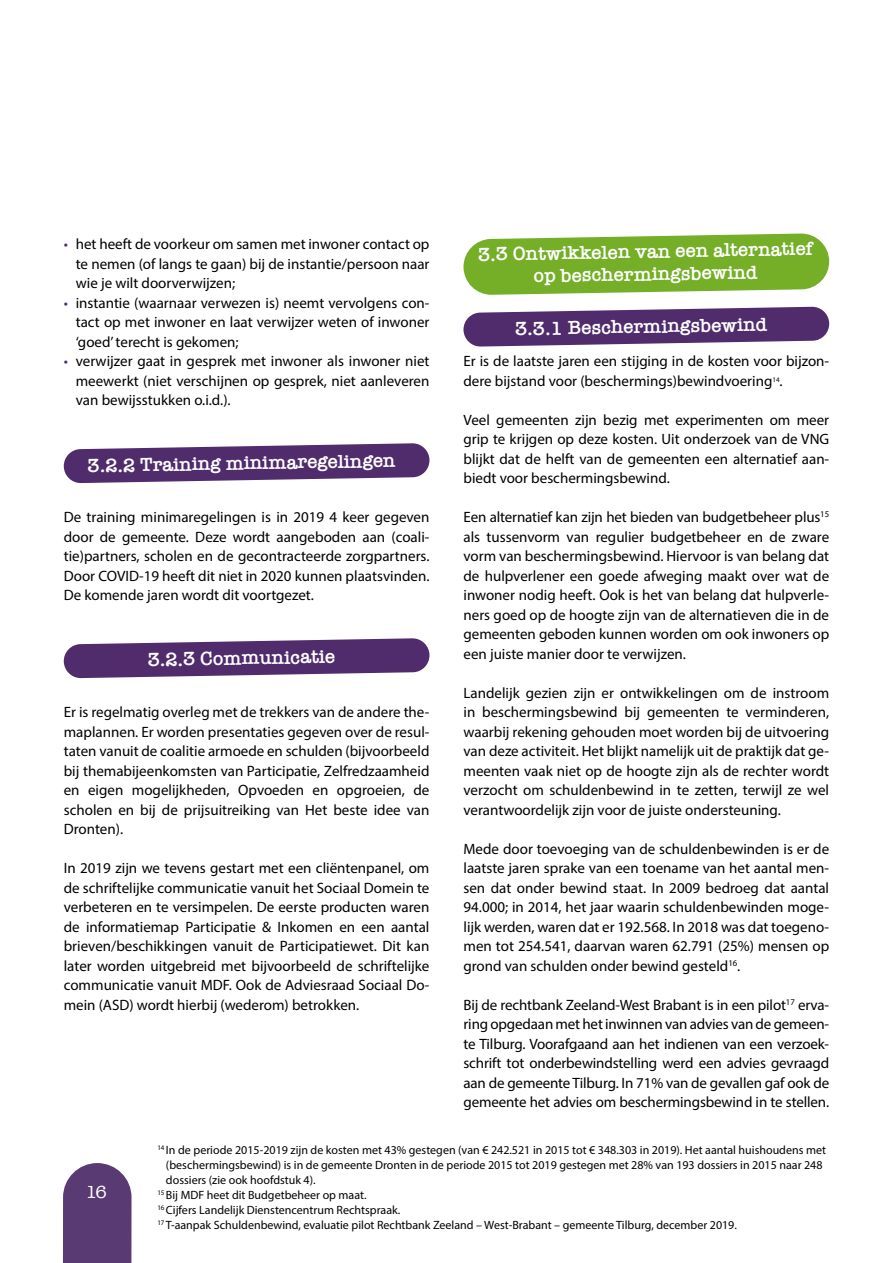
<style>
.page{position:relative;width:893px;height:1263px;background:#fff}
.page>*{position:absolute;margin:0;border:0;box-sizing:border-box;transform-origin:0 0}
.t1{font:600 19.5px/22.5px "American Typewriter";color:#fff;text-align:center}
.t2{font:18px "American Typewriter";color:#fff}
.t3{font:15px/19.5px "Myriad Pro";color:#000;text-align:justify}
.t4{font:12px "Myriad Pro";color:#000}
.s1{color:#502c6d}
</style>
<div class="page">
<svg style="left:62px;top:1163px;width:70px;height:100px;background:#694c7f"></svg>
<svg style="left:64px;top:443px;width:366px;height:40px;background:#6d4f85"></svg>
<svg style="left:64px;top:638px;width:366px;height:40px;background:#6d4f85"></svg>
<svg style="left:463px;top:233px;width:366px;height:62px;background:#86b943"></svg>
<svg style="left:463px;top:307px;width:366px;height:40px;background:#6d4f85"></svg>
<p class="t3" style="left:76px;top:234px;width:355px;text-indent:-12px"><span class="s1">•</span> het heeft de voorkeur om samen met inwoner contact op te nemen (of langs te gaan) bij de instantie/persoon naar wie je wilt doorverwijzen;</p>
<p class="t3" style="left:76px;top:292px;width:355px;text-indent:-12px"><span class="s1">•</span> instantie (waarnaar verwezen is) neemt vervolgens con&shy;tact op met inwoner en laat verwijzer weten of inwoner ‘goed’ terecht is gekomen;</p>
<p class="t3" style="left:76px;top:351px;width:355px;text-indent:-12px"><span class="s1">•</span> verwijzer gaat in gesprek met inwoner als inwoner niet meewerkt (niet verschijnen op gesprek, niet aanleveren van bewijsstukken o.i.d.).</p>
<h1 class="t1" style="left:478px;top:243px;width:336px;rotate:-1deg">3.3 Ontwikkelen van een alternatief op beschermingsbewind</h1>
<h1 class="t1" style="left:515px;top:317px;width:254px;rotate:-1deg">3.3.1 Beschermingsbewind</h1>
<p class="t3" style="left:463px;top:351px;width:367px">Er is de laatste jaren een stijging in de kosten voor bijzon&shy;dere bijstand voor (beschermings)bewindvoering<sup>14</sup>.</p>
<p class="t3" style="left:463px;top:409px;width:367px">Veel gemeenten zijn bezig met experimenten om meer grip te krijgen op deze kosten. Uit onderzoek van de VNG blijkt dat de helft van de gemeenten een alternatief aan&shy;biedt voor beschermingsbewind.</p>
<p class="t3" style="left:463px;top:507px;width:367px">Een alternatief kan zijn het bieden van budgetbeheer plus<sup>15 </sup>als tussenvorm van regulier budgetbeheer en de zware vorm van beschermingsbewind. Hiervoor is van belang dat de hulpverlener een goede afweging maakt over wat de inwoner nodig heeft. Ook is het van belang dat hulpverle&shy;ners goed op de hoogte zijn van de alternatieven die in de gemeenten geboden kunnen worden om ook inwoners op een juiste manier door te verwijzen.</p>
<p class="t3" style="left:463px;top:682px;width:367px">Landelijk gezien zijn er ontwikkelingen om de instroom in beschermingsbewind bij gemeenten te verminderen, waarbij rekening gehouden moet worden bij de uitvoering van deze activiteit. Het blijkt namelijk uit de praktijk dat ge&shy;meenten vaak niet op de hoogte zijn als de rechter wordt verzocht om schuldenbewind in te zetten, terwijl ze wel verantwoordelijk zijn voor de juiste ondersteuning.</p>
<p class="t3" style="left:463px;top:838px;width:367px">Mede door toevoeging van de schuldenbewinden is er de laatste jaren sprake van een toename van het aantal men&shy;sen dat onder bewind staat. In 2009 bedroeg dat aantal 94.000; in 2014, het jaar waarin schuldenbewinden moge&shy;lijk werden, waren dat er 192.568. In 2018 was dat toegeno&shy;men tot 254.541, daarvan waren 62.791 (25%) mensen op grond van schulden onder bewind gesteld<sup>16</sup>.</p>
<p class="t3" style="left:463px;top:994px;width:367px">Bij de rechtbank Zeeland-West Brabant is in een pilot<sup>17</sup> erva&shy;ring opgedaan met het inwinnen van advies van de gemeen&shy;te Tilburg. Voorafgaand aan het indienen van een verzoek&shy;schrift tot onderbewindstelling werd een advies gevraagd aan de gemeente Tilburg. In 71% van de gevallen gaf ook de gemeente het advies om beschermingsbewind in te stellen.</p>
<p class="t4" style="left:157px;top:1143px;width:670px"><sup>14</sup> In de periode 2015-2019 zijn de kosten met 43% gestegen (van € 242.521 in 2015 tot € 348.303 in 2019). Het aantal huishoudens met</p>
<p class="t4" style="left:166px;top:1158px;width:658px">(beschermingsbewind) is in de gemeente Dronten in de periode 2015 tot 2019 gestegen met 28% van 193 dossiers in 2015 naar 248</p>
<p class="t4" style="left:166px;top:1173px;width:151px">dossiers (zie ook hoofdstuk 4).</p>
<p class="t4" style="left:157px;top:1188px;width:211px"><sup>15</sup> Bij MDF heet dit Budgetbeheer op maat.</p>
<p class="t4" style="left:157px;top:1203px;width:245px"><sup>16</sup> Cijfers Landelijk Dienstencentrum Rechtspraak.</p>
<p class="t4" style="left:157px;top:1218px;width:581px"><sup>17</sup> T-aanpak Schuldenbewind, evaluatie pilot Rechtbank Zeeland – West-Brabant – gemeente Tilburg, december 2019.</p>
<h1 class="t1" style="left:87px;top:454px;width:310px;rotate:-1deg">3.2.2 Training minimaregelingen</h1>
<p class="t3" style="left:64px;top:507px;width:367px">De training minimaregelingen is in 2019 4 keer gegeven door de gemeente. Deze wordt aangeboden aan (coali&shy;tie)partners, scholen en de gecontracteerde zorgpartners.<br>Door COVID-19 heeft dit niet in 2020 kunnen plaatsvinden.<br>De komende jaren wordt dit voortgezet.</p>
<h1 class="t1" style="left:148px;top:648px;width:189px;rotate:-1deg">3.2.3 Communicatie</h1>
<p class="t3" style="left:64px;top:702px;width:367px">Er is regelmatig overleg met de trekkers van de andere the&shy;maplannen. Er worden presentaties gegeven over de resul&shy;taten vanuit de coalitie armoede en schulden (bijvoorbeeld bij themabijeenkomsten van Participatie, Zelfredzaamheid en eigen mogelijkheden, Opvoeden en opgroeien, de scholen en bij de prijsuitreiking van Het beste idee van Dronten).</p>
<p class="t3" style="left:64px;top:858px;width:367px">In 2019 zijn we tevens gestart met een cliëntenpanel, om de schriftelijke communicatie vanuit het Sociaal Domein te verbeteren en te versimpelen. De eerste producten waren de informatiemap Participatie &amp; Inkomen en een aantal brieven/beschikkingen vanuit de Participatiewet. Dit kan later worden uitgebreid met bijvoorbeeld de schriftelijke communicatie vanuit MDF. Ook de Adviesraad Sociaal Do&shy;mein (ASD) wordt hierbij (wederom) betrokken.</p>
<p class="t2" style="left:86px;top:1178px;width:23px">16</p>
</div>
